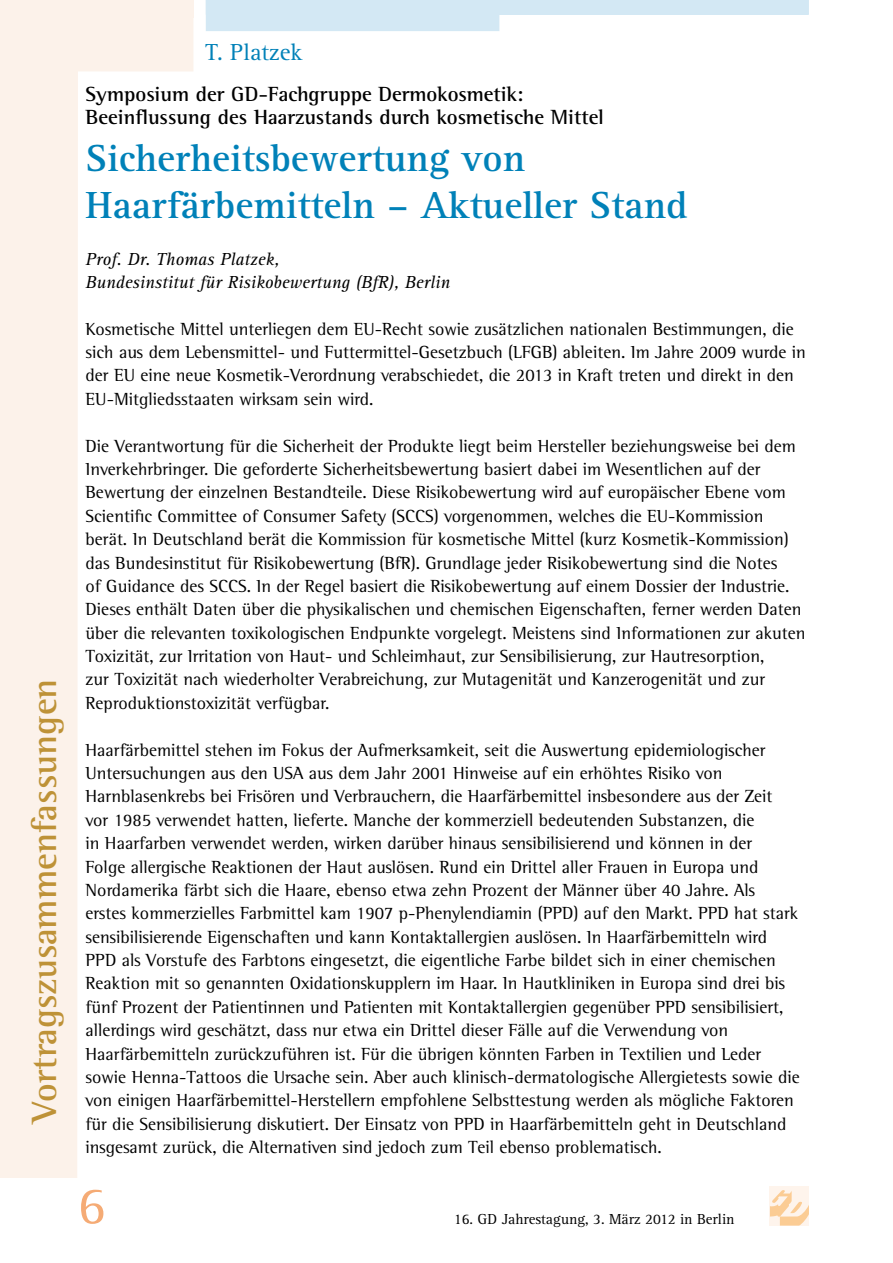
<style>
.page{position:relative;width:893px;height:1263px;background:#fff}
.page>*{position:absolute;margin:0;border:0;box-sizing:border-box;transform-origin:0 0}
.t1{font:54px "Agfa Rotis Serif";color:#f5ab75}
.t2{font:700 39px/46.8px "Agfa Rotis Serif";color:#0081b8}
.t3{font:700 36px "Agfa Rotis Semi Serif";color:#be9237}
.t4{font:24px "Agfa Rotis Serif";color:#0081b8}
.t5{font:700 21px/23.4px "Agfa Rotis Semi Serif";color:#000}
.t6{font:18px/23.4px "Agfa Rotis Semi Serif";color:#000}
.t7{font:italic 18px/23.4px "Agfa Rotis Serif";color:#000}
.t8{font:15px "Agfa Rotis Serif";color:#000}
</style>
<div class="page">
<div style="left:770px;top:1186px;width:39px;height:39px;background:#fef4ec"></div>
<svg style="left:770px;top:1190px;width:39px;height:35px"></svg>
<svg style="left:0;top:0;width:194px;height:1178px"></svg>
<div style="left:0;top:0;width:193px;height:17px;background:#fcf2ea"></div>
<svg style="left:206px;top:0;width:603px;height:31px"></svg>
<h3 class="t3" style="left:23px;top:1123px;width:445px;rotate:-90deg">Vortragszusammenfassungen</h3>
<h3 class="t4" style="left:206px;top:38px;width:99px">T. Platzek</h3>
<p class="t5" style="left:86px;top:82px;width:520px">Symposium der GD-Fachgruppe Dermokosmetik:<br>Beeinflussung des Haarzustands durch kosmetische Mittel</p>
<h2 class="t2" style="left:86px;top:135px;width:603px">Sicherheitsbewertung von<br>Haarfärbemitteln – Aktueller Stand</h2>
<p class="t7" style="left:86px;top:247px;width:366px">Prof. Dr. Thomas Platzek,<br>Bundesinstitut für Risikobewertung (BfR), Berlin</p>
<p class="t6" style="left:86px;top:317px;width:722px">Kosmetische Mittel unterliegen dem EU-Recht sowie zusätzlichen nationalen Bestimmungen, die sich aus dem Lebensmittel- und Futtermittel-Gesetzbuch (LFGB) ableiten. Im Jahre 2009 wurde in der EU eine neue Kosmetik-Verordnung verabschiedet, die 2013 in Kraft treten und direkt in den EU-Mitgliedsstaaten wirksam sein wird.</p>
<p class="t6" style="left:86px;top:434px;width:721px">Die Verantwortung für die Sicherheit der Produkte liegt beim Hersteller beziehungsweise bei dem Inverkehrbringer. Die geforderte Sicherheitsbewertung basiert dabei im Wesentlichen auf der Bewertung der einzelnen Bestandteile. Diese Risikobewertung wird auf europäischer Ebene vom Scientific Committee of Consumer Safety (SCCS) vorgenommen, welches die EU-Kommission berät. In Deutschland berät die Kommission für kosmetische Mittel (kurz Kosmetik-Kommission) das Bundesinstitut für Risikobewertung (BfR). Grundlage jeder Risikobewertung sind die Notes<br>of Guidance des SCCS. In der Regel basiert die Risikobewertung auf einem Dossier der Industrie.<br>Dieses enthält Daten über die physikalischen und chemischen Eigenschaften, ferner werden Daten über die relevanten toxikologischen Endpunkte vorgelegt. Meistens sind Informationen zur akuten Toxizität, zur Irritation von Haut- und Schleimhaut, zur Sensibilisierung, zur Hautresorption,<br>zur Toxizität nach wiederholter Verabreichung, zur Mutagenität und Kanzerogenität und zur Reproduktionstoxizität verfügbar.</p>
<p class="t6" style="left:86px;top:738px;width:716px">Haarfärbemittel stehen im Fokus der Aufmerksamkeit, seit die Auswertung epidemiologischer Untersuchungen aus den USA aus dem Jahr 2001 Hinweise auf ein erhöhtes Risiko von Harnblasenkrebs bei Frisören und Verbrauchern, die Haarfärbemittel insbesondere aus der Zeit<br>vor 1985 verwendet hatten, lieferte. Manche der kommerziell bedeutenden Substanzen, die<br>in Haarfarben verwendet werden, wirken darüber hinaus sensibilisierend und können in der<br>Folge allergische Reaktionen der Haut auslösen. Rund ein Drittel aller Frauen in Europa und Nordamerika färbt sich die Haare, ebenso etwa zehn Prozent der Männer über 40 Jahre. Als erstes kommerzielles Farbmittel kam 1907 p-Phenylendiamin (PPD) auf den Markt. PPD hat stark sensibilisierende Eigenschaften und kann Kontaktallergien auslösen. In Haarfärbemitteln wird PPD als Vorstufe des Farbtons eingesetzt, die eigentliche Farbe bildet sich in einer chemischen Reaktion mit so genannten Oxidationskupplern im Haar. In Hautkliniken in Europa sind drei bis fünf Prozent der Patientinnen und Patienten mit Kontaktallergien gegenüber PPD sensibilisiert, allerdings wird geschätzt, dass nur etwa ein Drittel dieser Fälle auf die Verwendung von Haarfärbemitteln zurückzuführen ist. Für die übrigen könnten Farben in Textilien und Leder sowie Henna-Tattoos die Ursache sein. Aber auch klinisch-dermatologische Allergietests sowie die von einigen Haarfärbemittel-Herstellern empfohlene Selbsttestung werden als mögliche Faktoren für die Sensibilisierung diskutiert. Der Einsatz von PPD in Haarfärbemitteln geht in Deutschland insgesamt zurück, die Alternativen sind jedoch zum Teil ebenso problematisch.</p>
<h1 class="t1" style="left:78px;top:1175px;width:30px">6</h1>
<p class="t8" style="left:454px;top:1210px;width:282px">16. GD Jahrestagung, 3. März 2012 in Berlin</p>
</div>
